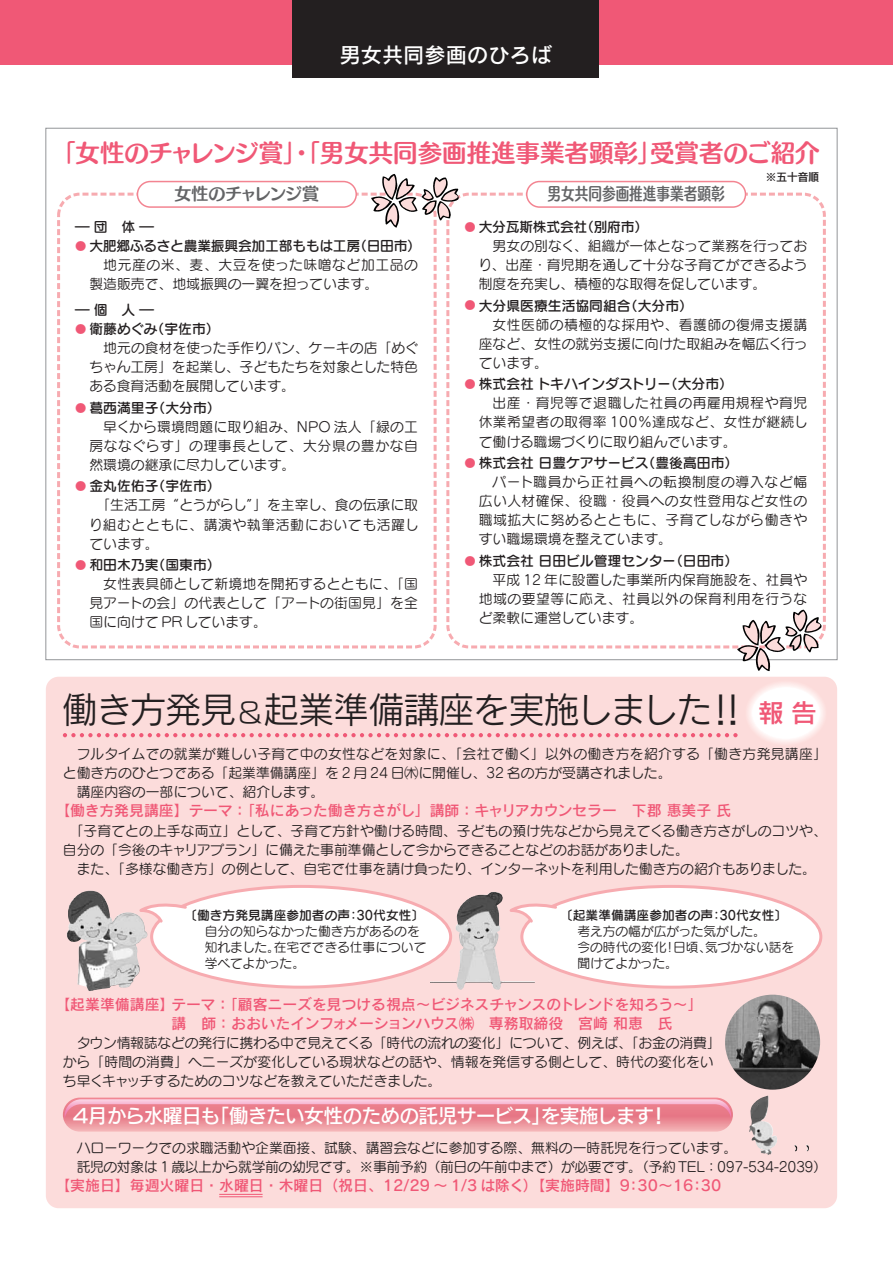
<style>
.page{position:relative;width:893px;height:1263px;background:#fff}
.page>*{position:absolute;margin:0;border:0;box-sizing:border-box;transform-origin:0 0}
.t1{font:35.1px "New Rodin CID M";color:#231f20}
.t2{font:24.45px "Humming CID B";color:#f05876}
.t3{font:21.3px "Rodin CID DB";color:#fff}
.t4{font:19.2px "New Rodin CID DB";letter-spacing:-.01em;color:#fff}
.t5{font:16.95px "Humming CID B";color:#636466;scale:.8 1}
.t6{font:16.95px "Humming CID B";letter-spacing:-.045em;color:#636466}
.t7{font:14.85px/19.2px "Rodin CID DB";color:#f05876}
.t8{font:13.8px/19.2px "Seurat CID M";color:#231f20;text-align:justify}
.t9{font:13.8px "Seurat CID DB";color:#231f20}
.t10{font:13.8px/19.2px "Seurat CID M";letter-spacing:-.03em;color:#231f20}
.t11{font:13.8px "Seurat CID M";letter-spacing:.02em;color:#231f20}
.t12{font:13.8px "Seurat CID DB";letter-spacing:-.02em;color:#231f20}
.t13{font:12.75px/15.9px "Seurat CID M";color:#231f20}
.t14{font:12.75px "Seurat CID DB";color:#231f20}
.t15{font:10.65px "New Rodin CID DB";color:#231f20}
.s1{font-size:10.65px;color:#f05876}
.s2{font-size:27.6px}
.s3{font-family:"New Rodin CID DB";font-size:24.45px;color:#f05876}
.s4{font-family:"Seurat S M"}
</style>
<div class="page">
<div style="left:0;top:0;width:892px;height:64px;background:#f05876"></div>
<div style="left:292px;top:0;width:307px;height:77px;background:#231f20"></div>
<div style="left:46px;top:677px;width:791px;height:531px;background:#fcdcdb;border-radius:13px"></div>
<svg style="left:57px;top:192px;width:769px;height:457px"></svg>
<div style="left:137px;top:181px;width:220px;height:27px;background:#fff;border:2px solid #f38491;border-radius:13px"></div>
<div style="left:526px;top:181px;width:220px;height:27px;background:#fff;border:2px solid #f38491;border-radius:13px"></div>
<div style="left:745px;top:681px;width:81px;height:64px;background:#fde1e0;border-radius:50%"></div>
<div style="left:747px;top:682px;width:77px;height:62px;background:#fde7e6;border-radius:50%"></div>
<div style="left:748px;top:684px;width:75px;height:58px;background:#feedec;border-radius:50%"></div>
<div style="left:750px;top:685px;width:71px;height:56px;background:#fef3f2;border-radius:50%"></div>
<div style="left:750px;top:686px;width:71px;height:54px;background:#fff7f6;border-radius:50%"></div>
<div style="left:752px;top:687px;width:67px;height:51px;background:#fff;border-radius:50%"></div>
<svg style="left:63px;top:1098px;width:670px;height:34px;background:#ee9aa1"></svg>
<svg style="left:65px;top:1099px;width:666px;height:19px;background:#ec8e9e"></svg>
<div style="left:150px;top:885px;width:302px;height:104px;background:#fff;border:3px solid #f7abb0;border-radius:50%"></div>
<svg style="left:152px;top:902px;width:36px;height:22px"></svg>
<div style="left:520px;top:885px;width:302px;height:104px;background:#fff;border:3px solid #f7abb0;border-radius:50%"></div>
<svg style="left:535px;top:902px;width:23px;height:16px"></svg>
<img style="left:749px;top:1096px;width:60px;height:59px">
<img style="left:725px;top:995px;width:95px;height:95px;border-radius:50%">
<img style="left:67px;top:890px;width:85px;height:101px">
<img style="left:424px;top:892px;width:111px;height:98px">
<svg style="left:371px;top:174px;width:87px;height:54px"></svg>
<svg style="left:737px;top:610px;width:84px;height:61px"></svg>
<svg style="left:63px;top:733px;width:674px;height:4px"></svg>
<hr style="left:219px;top:1194px;width:43px;height:1px;background:#f05876">
<hr style="left:219px;top:1196px;width:43px;height:1px;background:#f05876">
<h3 class="t3" style="left:339px;top:47px;width:214px">男女共同参画のひろば</h3>
<h2 class="t2" style="left:51px;top:144px;width:770px">「女性のチャレンジ賞」・「男女共同参画推進事業者顕彰」受賞者のご紹介</h2>
<p class="t15" style="left:765px;top:173px;width:55px">※五十音順</p>
<p class="t6" style="left:175px;top:188px;width:146px">女性のチャレンジ賞</p>
<p class="t5" style="left:547px;top:188px;width:223px">男女共同参画推進事業者顕彰</p>
<p class="t9" style="left:76px;top:221px;width:80px">― 団　体 ―</p>
<p class="t12" style="left:76px;top:241px;width:347px"><span class="s1">●</span> 大肥郷ふるさと農業振興会加工部ももは工房（日田市）</p>
<p class="t8" style="left:89px;top:257px;width:330px;text-indent:14px">地元産の米、麦、大豆を使った味噌など加工品の製造販売で、地域振興の一翼を担っています。</p>
<p class="t9" style="left:76px;top:304px;width:80px">― 個　人 ―</p>
<p class="t9" style="left:76px;top:324px;width:145px"><span class="s1">●</span> 衛藤めぐみ（宇佐市）</p>
<p class="t8" style="left:89px;top:340px;width:331px;text-indent:14px">地元の食材を使った手作りパン、ケーキの店「めぐちゃん工房」を起業し、子どもたちを対象とした特色ある食育活動を展開しています。</p>
<p class="t9" style="left:76px;top:402px;width:147px"><span class="s1">●</span> 葛西満里子（大分市）</p>
<p class="t8" style="left:89px;top:419px;width:330px;text-indent:14px">早くから環境問題に取り組み、NPO 法人「緑の工房ななぐらす」の理事長として、大分県の豊かな自然環境の継承に尽力しています。</p>
<p class="t9" style="left:76px;top:481px;width:147px"><span class="s1">●</span> 金丸佐佑子（宇佐市）</p>
<p class="t8" style="left:89px;top:497px;width:331px;text-indent:7px">「生活工房“とうがらし”」を主宰し、食の伝承に取り組むとともに、講演や執筆活動においても活躍しています。</p>
<p class="t9" style="left:76px;top:560px;width:147px"><span class="s1">●</span> 和田木乃実（国東市）</p>
<p class="t8" style="left:89px;top:576px;width:330px;text-indent:14px">女性表具師として新境地を開拓するとともに、「国見アートの会」の代表として「アートの街国見」を全国に向けて PRしています。</p>
<p class="t12" style="left:465px;top:221px;width:185px"><span class="s1">●</span> 大分瓦斯株式会社（別府市）</p>
<p class="t8" style="left:478px;top:238px;width:330px;text-indent:14px">男女の別なく、組織が一体となって業務を行っており、出産・育児期を通して十分な子育てができるよう制度を充実し、積極的な取得を促しています。</p>
<p class="t9" style="left:465px;top:300px;width:230px"><span class="s1">●</span> 大分県医療生活協同組合（大分市）</p>
<p class="t8" style="left:478px;top:317px;width:330px;text-indent:14px">女性医師の積極的な採用や、看護師の復帰支援講座など、女性の就労支援に向けた取組みを幅広く行っています。</p>
<p class="t9" style="left:465px;top:379px;width:270px"><span class="s1">●</span> 株式会社 トキハインダストリー（大分市）</p>
<p class="t8" style="left:478px;top:395px;width:330px;text-indent:14px">出産・育児等で退職した社員の再雇用規程や育児休業希望者の取得率 100％達成など、女性が継続して働ける職場づくりに取り組んでいます。</p>
<p class="t9" style="left:465px;top:457px;width:275px"><span class="s1">●</span> 株式会社 日豊ケアサービス（豊後高田市）</p>
<p class="t8" style="left:478px;top:474px;width:330px;text-indent:14px">パート職員から正社員への転換制度の導入など幅広い人材確保、役職・役員への女性登用など女性の職域拡大に努めるとともに、子育てしながら働きやすい職場環境を整えています。</p>
<p class="t9" style="left:465px;top:555px;width:275px"><span class="s1">●</span> 株式会社 日田ビル管理センター（日田市）</p>
<p class="t8" style="left:478px;top:572px;width:330px;text-indent:14px">平成 12 年に設置した事業所内保育施設を、社員や地域の要望等に応え、社員以外の保育利用を行うなど柔軟に運営しています。</p>
<h1 class="t1" style="left:63px;top:697px;width:755px">働き方発見<span class="s2">＆</span>起業準備講座を実施しました！！ <span class="s3">報 告</span></h1>
<p class="t11" style="left:77px;top:749px;width:751px">フルタイムでの就業が難しい子育て中の女性などを対象に、「会社で働く」以外の働き方を紹介する「働き方発見講座」</p>
<p class="t8" style="left:63px;top:765px;width:610px">と働き方のひとつである「起業準備講座」を 2 月 24 日<span class="s4">斥</span>に開催し、32 名の方が受講されました。</p>
<p class="t8" style="left:77px;top:784px;width:249px">講座内容の一部について、紹介します。</p>
<p class="t7" style="left:55px;top:803px;width:677px">【働き方発見講座】テーマ：「私にあった働き方さがし」講師：キャリアカウンセラー　下郡 惠美子 氏</p>
<p class="t8" style="left:63px;top:823px;width:765px;text-indent:7px">「子育てとの上手な両立」として、子育て方針や働ける時間、子どもの預け先などから見えてくる働き方さがしのコツや、自分の「今後のキャリアプラン」に備えた事前準備として今からできることなどのお話がありました。</p>
<p class="t8" style="left:77px;top:861px;width:741px">また、「多様な働き方」の例として、自宅で仕事を請け負ったり、インターネットを利用した働き方の紹介もありました。</p>
<p class="t14" style="left:184px;top:910px;width:241px">〔働き方発見講座参加者の声：30代女性〕</p>
<p class="t13" style="left:205px;top:925px;width:223px">自分の知らなかった働き方があるのを知れました。在宅でできる仕事について学べてよかった。</p>
<p class="t14" style="left:560px;top:910px;width:229px">〔起業準備講座参加者の声：30代女性〕</p>
<p class="t13" style="left:577px;top:925px;width:218px">考え方の幅が広がった気がした。<br>今の時代の変化！日頃、気づかない話を聞けてよかった。</p>
<p class="t7" style="left:172px;top:996px;width:532px;text-indent:-116px">【起業準備講座】テーマ：「顧客ニーズを見つける視点～ビジネスチャンスのトレンドを知ろう～」講　師：おおいたインフォメーションハウス㈱　専務取締役　宮崎 和恵　氏</p>
<p class="t8" style="left:63px;top:1035px;width:659px;text-align:left;text-indent:14px">タウン情報誌などの発行に携わる中で見えてくる「時代の流れの変化」について、例えば、「お金の消費」から「時間の消費」へニーズが変化している現状などの話や、情報を発信する側として、時代の変化をいち早くキャッチするためのコツなどを教えていただきました。</p>
<h3 class="t4" style="left:73px;top:1108px;width:597px">4月から水曜日も「働きたい女性のための託児サービス」を実施します！</h3>
<p class="t10" style="left:77px;top:1140px;width:751px">ハローワークでの求職活動や企業面接、試験、講習会などに参加する際、無料の一時託児を行っています。<br>託児の対象は 1 歳以上から就学前の幼児です。※事前予約（前日の午前中まで）が必要です。（予約 TEL：097-534-2039）</p>
<p class="t7" style="left:55px;top:1178px;width:667px">【実施日】毎週火曜日・水曜日・木曜日（祝日、12/29 ～ 1/3 は除く）【実施時間】9：30～16：30</p>
</div>
